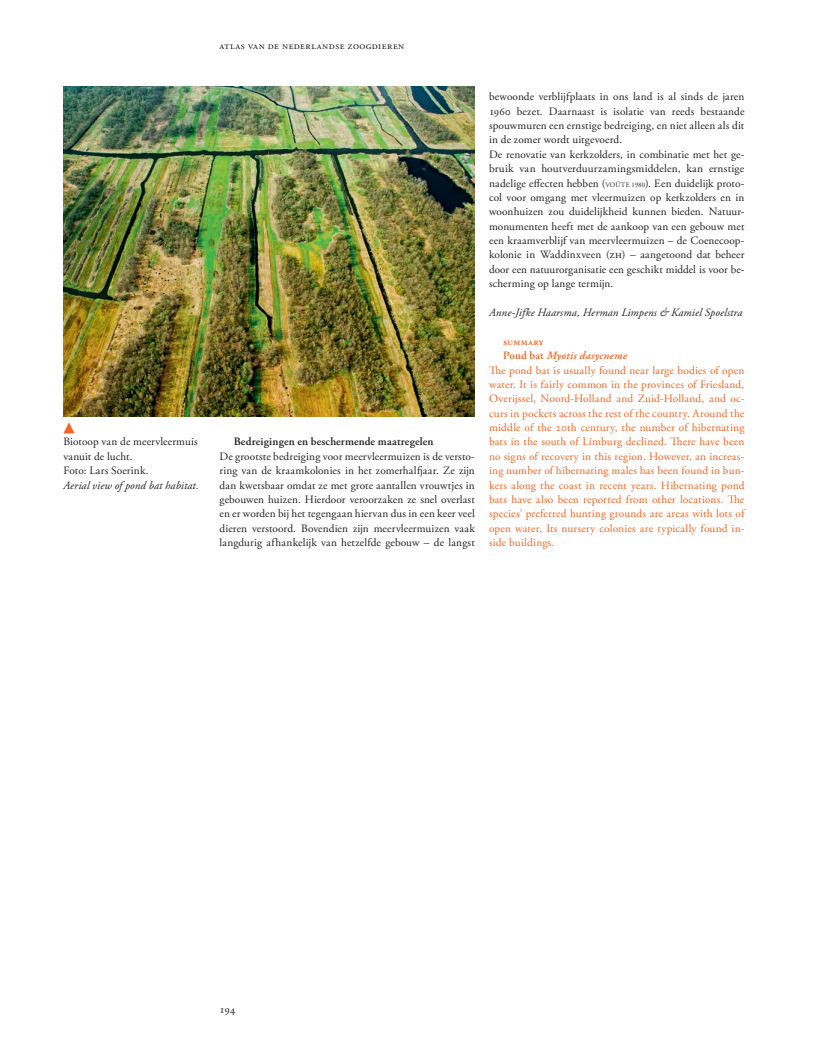
<style>
.page{position:relative;width:815px;height:1052px;background:#fff}
.page>*{position:absolute;margin:0;border:0;box-sizing:border-box;transform-origin:0 0}
.t1{font:11.25px/14.4px "Adobe Garamond Pro";color:#231f20}
.t2{font:11.25px/14.4px "Adobe Garamond Pro";letter-spacing:.015em;color:#f36421}
.t3{font:italic 11.25px "Adobe Garamond Pro";letter-spacing:.01em;color:#231f20}
.t4{font:600 11.25px "Adobe Garamond Pro";letter-spacing:.015em;color:#231f20}
.t5{font:11.25px "Universal Std Newswith Comm Pi";color:#f36421}
.t6{font:10.62px "Adobe Garamond Pro";letter-spacing:.045em;color:#231f20}
.t7{font:600 10px "Adobe Garamond Pro";letter-spacing:.03em;color:#f36421}
.s1{font-size:6.88px}
.s2{font-weight:600}
.s3{font-weight:600;font-style:italic}
</style>
<div class="page">
<img style="left:63px;top:86px;width:411px;height:330px">
<p class="t5" style="left:63px;top:422px;width:13px">▲</p>
<p class="t1" style="left:63px;top:435px;width:136px">Biotoop van de meervleermuis vanuit de lucht.<br>Foto: Lars Soerink.</p>
<p class="t3" style="left:63px;top:478px;width:137px">Aerial view of pond bat habitat.</p>
<p class="t6" style="left:219px;top:39px;width:186px">atlas van de nederlandse zoogdieren</p>
<p class="t4" style="left:233px;top:435px;width:201px">Bedreigingen en beschermende maatregelen</p>
<p class="t1" style="left:219px;top:449px;width:257px;text-align:justify">De grootste bedreiging voor meervleermuizen is de versto&shy;ring van de kraamkolonies in het zomerhalfjaar. Ze zijn dan kwetsbaar omdat ze met grote aantallen vrouwtjes in gebouwen huizen. Hierdoor veroorzaken ze snel overlast en er worden bij het tegengaan hiervan dus in een keer veel dieren verstoord. Bovendien zijn meervleermuizen vaak langdurig afhankelijk van hetzelfde gebouw – de langst</p>
<p class="t1" style="left:489px;top:90px;width:257px">bewoonde verblijfplaats in ons land is al sinds de jaren 1960 bezet. Daarnaast is isolatie van reeds bestaande spouwmuren een ernstige bedreiging, en niet alleen als dit in de zomer wordt uitgevoerd.<br>De renovatie van kerkzolders, in combinatie met het ge&shy;bruik van houtverduurzamingsmiddelen, kan ernstige nadelige effecten hebben (<span class="s1">VOÛTE 1980</span>). Een duidelijk proto&shy;col voor omgang met vleermuizen op kerkzolders en in woonhuizen zou duidelijkheid kunnen bieden. Natuur&shy;monumenten heeft met de aankoop van een gebouw met een kraamverblijf van meervleermuizen – de Coenecoop&shy;kolonie in Waddinxveen (zh) – aangetoond dat beheer door een natuurorganisatie een geschikt middel is voor be&shy;scherming op lange termijn.</p>
<p class="t3" style="left:489px;top:306px;width:255px">Anne-Jifke Haarsma, Herman Limpens &amp; Kamiel Spoelstra</p>
<p class="t7" style="left:503px;top:336px;width:42px">summary</p>
<p class="t2" style="left:489px;top:349px;width:258px;text-indent:14px"><span class="s2">Pond bat</span> <span class="s3">Myotis dasycneme<br></span>The pond bat is usually found near large bodies of open water. It is fairly common in the provinces of Friesland, Overijssel, Noord-Holland and Zuid-Holland, and oc&shy;curs in pockets across the rest of the country. Around the middle of the 20th century, the number of hibernating bats in the south of Limburg declined. There have been no signs of recovery in this region. However, an increas&shy;ing number of hibernating males has been found in bun&shy;kers along the coast in recent years. Hibernating pond bats have also been reported from other locations. The species’ preferred hunting grounds are areas with lots of open water. Its nursery colonies are typically found in&shy;side buildings.</p>
<p class="t1" style="left:219px;top:1002px;width:17px">194</p>
</div>
